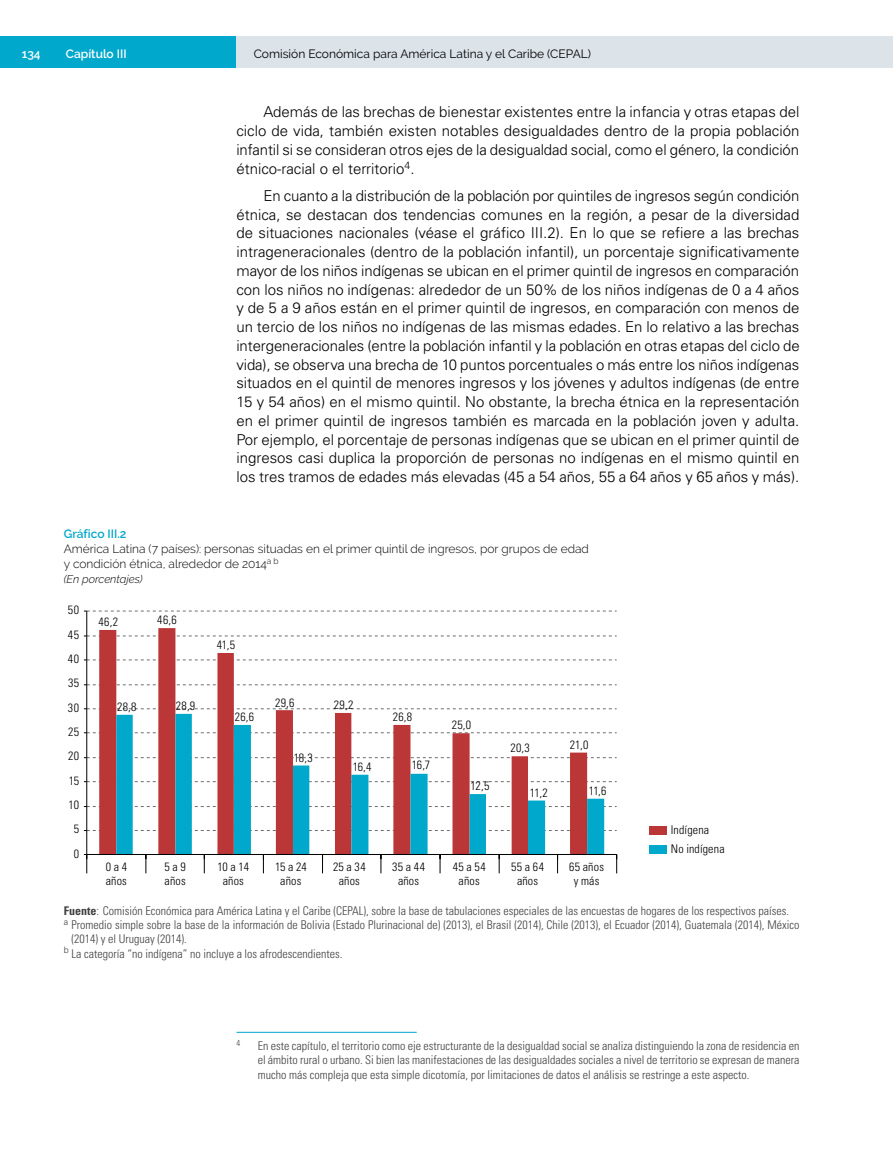
<style>
.page{position:relative;width:893px;height:1170px;background:#fff}
.page>*{position:absolute;margin:0;border:0;box-sizing:border-box;transform-origin:0 0}
.t1{font:300 15px/18.8px "Univers LT Std";color:#000;text-align:justify}
.t2{font:300 condensed 12px/14.4px "Univers LT Std";color:#414042;text-align:justify}
.t3{font:12px/13.5px "Univers LT Std Light Cn 53";letter-spacing:.015em;color:#000;text-align:center}
.t4{font:300 12px/15px "Raleway";color:#000}
.t5{font:12px "Raleway";color:#000}
.t6{font:600 12px "Raleway";color:#fff}
.t7{font:600 12px "Raleway";color:#00a8cb}
.t8{font:italic 300 11.25px "Raleway";color:#000}
.t9{font:300 condensed 8.4px "Univers LT Std";color:#414042}
.s1{font-weight:700}
</style>
<div class="page">
<div style="left:0;top:36px;width:237px;height:32px;background:#00a8cb"></div>
<div style="left:236px;top:36px;width:657px;height:32px;background:#dce3e9"></div>
<hr style="left:236px;top:1031px;width:181px;height:1px;background:#00a8cb">
<svg style="left:99px;top:628px;width:488px;height:226px"></svg>
<svg style="left:116px;top:713px;width:488px;height:141px"></svg>
<hr style="left:86px;top:611px;width:1px;height:243px;background:#000">
<svg style="left:84px;top:610px;width:533px;height:1px"></svg>
<svg style="left:84px;top:635px;width:533px;height:1px"></svg>
<svg style="left:84px;top:659px;width:533px;height:1px"></svg>
<svg style="left:84px;top:684px;width:533px;height:1px"></svg>
<svg style="left:84px;top:708px;width:533px;height:1px"></svg>
<svg style="left:84px;top:732px;width:533px;height:1px"></svg>
<svg style="left:84px;top:757px;width:533px;height:1px"></svg>
<svg style="left:84px;top:781px;width:533px;height:1px"></svg>
<svg style="left:84px;top:806px;width:533px;height:1px"></svg>
<svg style="left:84px;top:830px;width:533px;height:1px"></svg>
<hr style="left:87px;top:854px;width:530px;height:1px;background:#000">
<svg style="left:616px;top:854px;width:1px;height:19px"></svg>
<svg style="left:557px;top:855px;width:1px;height:18px"></svg>
<svg style="left:499px;top:855px;width:1px;height:18px"></svg>
<svg style="left:440px;top:855px;width:1px;height:18px"></svg>
<svg style="left:381px;top:855px;width:1px;height:18px"></svg>
<svg style="left:322px;top:855px;width:1px;height:18px"></svg>
<svg style="left:263px;top:855px;width:1px;height:18px"></svg>
<svg style="left:204px;top:855px;width:1px;height:18px"></svg>
<svg style="left:146px;top:855px;width:1px;height:18px"></svg>
<svg style="left:84px;top:854px;width:3px;height:19px"></svg>
<div style="left:649px;top:826px;width:17px;height:8px;background:#bb3636"></div>
<div style="left:649px;top:845px;width:17px;height:8px;background:#00a8cb"></div>
<p class="t6" style="left:22px;top:47px;width:21px">134</p>
<p class="t6" style="left:66px;top:47px;width:62px">Capítulo III</p>
<p class="t5" style="left:254px;top:47px;width:339px">Comisión Económica para América Latina y el Caribe (CEPAL)</p>
<p class="t1" style="left:236px;top:102px;width:564px;text-indent:27px">Además de las brechas de bienestar existentes entre la infancia y otras etapas del ciclo de vida, también existen notables desigualdades dentro de la propia población infantil si se consideran otros ejes de la desigualdad social, como el género, la condición étnico-racial o el territorio<sup>4</sup>.</p>
<p class="t1" style="left:236px;top:186px;width:565px;text-indent:27px">En cuanto a la distribución de la población por quintiles de ingresos según condición étnica, se destacan dos tendencias comunes en la región, a pesar de la diversidad de situaciones nacionales (véase el gráfico III.2). En lo que se refiere a las brechas intrageneracionales (dentro de la población infantil), un porcentaje significativamente mayor de los niños indígenas se ubican en el primer quintil de ingresos en comparación con los niños no indígenas: alrededor de un 50% de los niños indígenas de 0 a 4 años y de 5 a 9 años están en el primer quintil de ingresos, en comparación con menos de un tercio de los niños no indígenas de las mismas edades. En lo relativo a las brechas intergeneracionales (entre la población infantil y la población en otras etapas del ciclo de vida), se observa una brecha de 10 puntos porcentuales o más entre los niños indígenas situados en el quintil de menores ingresos y los jóvenes y adultos indígenas (de entre 15 y 54 años) en el mismo quintil. No obstante, la brecha étnica en la representación en el primer quintil de ingresos también es marcada en la población joven y adulta.<br>Por ejemplo, el porcentaje de personas indígenas que se ubican en el primer quintil de ingresos casi duplica la proporción de personas no indígenas en el mismo quintil en los tres tramos de edades más elevadas (45 a 54 años, 55 a 64 años y 65 años y más).</p>
<p class="t7" style="left:64px;top:527px;width:64px">Gráfico III.2</p>
<p class="t4" style="left:64px;top:541px;width:527px">América Latina (7 países): personas situadas en el primer quintil de ingresos, por grupos de edad y condición étnica, alrededor de 2014<sup>a</sup> <sup>b</sup></p>
<p class="t8" style="left:64px;top:572px;width:80px">(En porcentajes)</p>
<p class="t3" style="left:98px;top:614px;width:21px">46,2</p>
<p class="t3" style="left:157px;top:612px;width:21px">46,6</p>
<p class="t3" style="left:217px;top:638px;width:20px">41,5</p>
<p class="t3" style="left:68px;top:603px;width:13px">50</p>
<p class="t3" style="left:68px;top:627px;width:13px">45</p>
<p class="t3" style="left:68px;top:652px;width:13px">40</p>
<p class="t3" style="left:68px;top:676px;width:12px">35</p>
<p class="t3" style="left:68px;top:700px;width:13px">30</p>
<p class="t3" style="left:68px;top:725px;width:12px">25</p>
<p class="t3" style="left:68px;top:749px;width:13px">20</p>
<p class="t3" style="left:69px;top:773px;width:12px">15</p>
<p class="t3" style="left:69px;top:798px;width:12px">10</p>
<p class="t3" style="left:74px;top:822px;width:7px">5</p>
<p class="t3" style="left:74px;top:846px;width:7px">0</p>
<p class="t3" style="left:117px;top:699px;width:21px">28,8</p>
<p class="t3" style="left:176px;top:699px;width:21px">28,9</p>
<p class="t3" style="left:235px;top:710px;width:21px">26,6</p>
<p class="t3" style="left:275px;top:695px;width:21px">29,6</p>
<p class="t3" style="left:334px;top:697px;width:21px">29,2</p>
<p class="t3" style="left:393px;top:709px;width:21px">26,8</p>
<p class="t3" style="left:294px;top:750px;width:20px">18,3</p>
<p class="t3" style="left:353px;top:760px;width:20px">16,4</p>
<p class="t3" style="left:412px;top:758px;width:20px">16,7</p>
<p class="t3" style="left:452px;top:718px;width:21px">25,0</p>
<p class="t3" style="left:470px;top:779px;width:20px">12,5</p>
<p class="t3" style="left:511px;top:741px;width:21px">20,3</p>
<p class="t3" style="left:570px;top:737px;width:20px">21,0</p>
<p class="t3" style="left:530px;top:785px;width:19px">11,2</p>
<p class="t3" style="left:589px;top:783px;width:19px">11,6</p>
<p class="t3" style="left:106px;top:860px;width:23px;text-align:left">0 a 4 años</p>
<p class="t3" style="left:165px;top:860px;width:23px;text-align:left">5 a 9 años</p>
<p class="t3" style="left:218px;top:860px;width:33px">10 a 14 años</p>
<p class="t3" style="left:275px;top:860px;width:33px">15 a 24 años</p>
<p class="t3" style="left:333px;top:860px;width:34px">25 a 34 años</p>
<p class="t3" style="left:392px;top:860px;width:34px">35 a 44 años</p>
<p class="t3" style="left:453px;top:860px;width:34px">45 a 54 años</p>
<p class="t3" style="left:511px;top:860px;width:34px">55 a 64 años</p>
<p class="t3" style="left:569px;top:860px;width:36px">65 años y más</p>
<p class="t3" style="left:671px;top:820px;width:55px;line-height:19.2px;text-align:left">Indígena<br>No indígena</p>
<p class="t2" style="left:64px;top:903px;width:727px"><span class="s1">Fuente</span>: Comisión Económica para América Latina y el Caribe (CEPAL), sobre la base de tabulaciones especiales de las encuestas de hogares de los respectivos países.</p>
<p class="t2" style="left:64px;top:917px;width:737px"><sup>a</sup> Promedio simple sobre la base de la información de Bolivia (Estado Plurinacional de) (2013), el Brasil (2014), Chile (2013), el Ecuador (2014), Guatemala (2014), México</p>
<p class="t2" style="left:71px;top:931px;width:117px">(2014) y el Uruguay (2014).</p>
<p class="t2" style="left:64px;top:946px;width:280px"><sup>b</sup> La categoría “no indígena” no incluye a los afrodescendientes.</p>
<p class="t9" style="left:236px;top:1037px;width:5px">4</p>
<p class="t2" style="left:258px;top:1038px;width:543px">En este capítulo, el territorio como eje estructurante de la desigualdad social se analiza distinguiendo la zona de residencia en el ámbito rural o urbano. Si bien las manifestaciones de las desigualdades sociales a nivel de territorio se expresan de manera mucho más compleja que esta simple dicotomía, por limitaciones de datos el análisis se restringe a este aspecto.</p>
</div>
